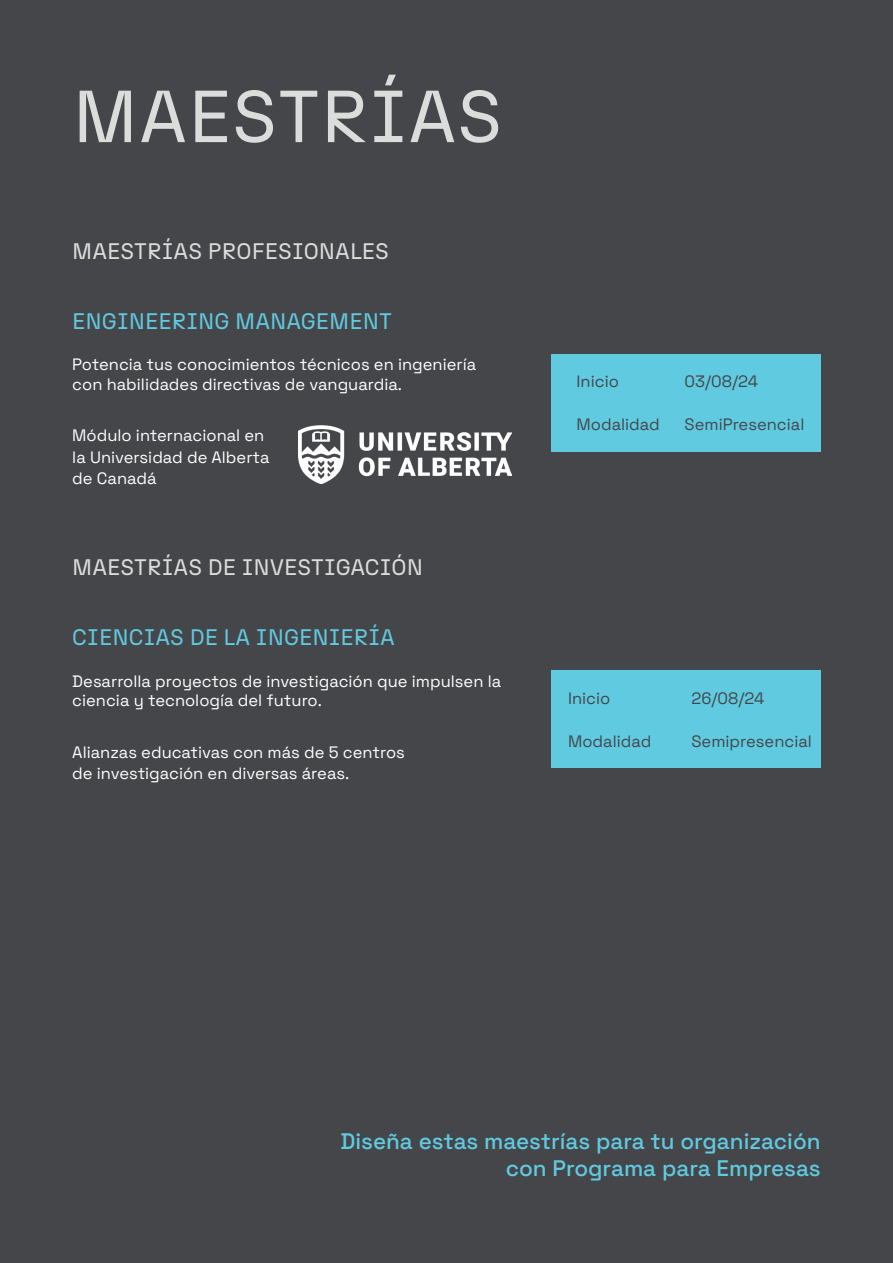
<style>
.page{position:relative;width:893px;height:1263px;background:#454649}
.page>*{position:absolute;margin:0;border:0;box-sizing:border-box;transform-origin:0 0}
.t1{font:73.5px "N27";letter-spacing:.01em;color:#dbdddb}
.t2{font:500 22.5px/27px "Space Grotesk";color:#60cae1;text-align:right}
.t3{font:22.5px "N27";color:#dbdddb}
.t4{font:22.5px "N27";color:#60cae1}
.t5{font:16.5px/21px "Space Grotesk";color:#fff}
.t6{font:16.5px "Space Grotesk";color:#454649}
</style>
<div class="page">
<div style="left:551px;top:354px;width:270px;height:98px;background:#60cae1"></div>
<div style="left:551px;top:670px;width:270px;height:98px;background:#60cae1"></div>
<img style="left:299px;top:425px;width:213px;height:58px">
<h1 class="t1" style="left:72px;top:71px;width:431px">MAESTRÍAS</h1>
<h2 class="t3" style="left:72px;top:237px;width:318px">MAESTRÍAS PROFESIONALES</h2>
<h2 class="t4" style="left:72px;top:307px;width:321px">ENGINEERING MANAGEMENT</h2>
<p class="t5" style="left:72px;top:354px;width:405px;line-height:19.5px">Potencia tus conocimientos técnicos en ingeniería con habilidades directivas de vanguardia.</p>
<p class="t5" style="left:72px;top:424px;width:199px">Módulo internacional en la Universidad de Alberta de Canadá</p>
<h2 class="t3" style="left:72px;top:554px;width:352px">MAESTRÍAS DE INVESTIGACIÓN</h2>
<h2 class="t4" style="left:72px;top:624px;width:324px">CIENCIAS DE LA INGENIERÍA</h2>
<p class="t5" style="left:72px;top:670px;width:430px;line-height:19.5px">Desarrolla proyectos de investigación que impulsen la ciencia y tecnología del futuro.</p>
<p class="t5" style="left:72px;top:741px;width:334px">Alianzas educativas con más de 5 centros de investigación en diversas áreas.</p>
<p class="t6" style="left:577px;top:369px;width:44px">Inicio</p>
<p class="t6" style="left:577px;top:413px;width:85px">Modalidad</p>
<p class="t6" style="left:685px;top:369px;width:75px">03/08/24</p>
<p class="t6" style="left:685px;top:413px;width:121px">SemiPresencial</p>
<p class="t6" style="left:568px;top:686px;width:44px">Inicio</p>
<p class="t6" style="left:568px;top:729px;width:85px">Modalidad</p>
<p class="t6" style="left:691px;top:686px;width:74px">26/08/24</p>
<p class="t6" style="left:691px;top:729px;width:122px">Semipresencial</p>
<h2 class="t2" style="left:340px;top:1126px;width:482px">Diseña estas maestrías para tu organización con Programa para Empresas</h2>
</div>
